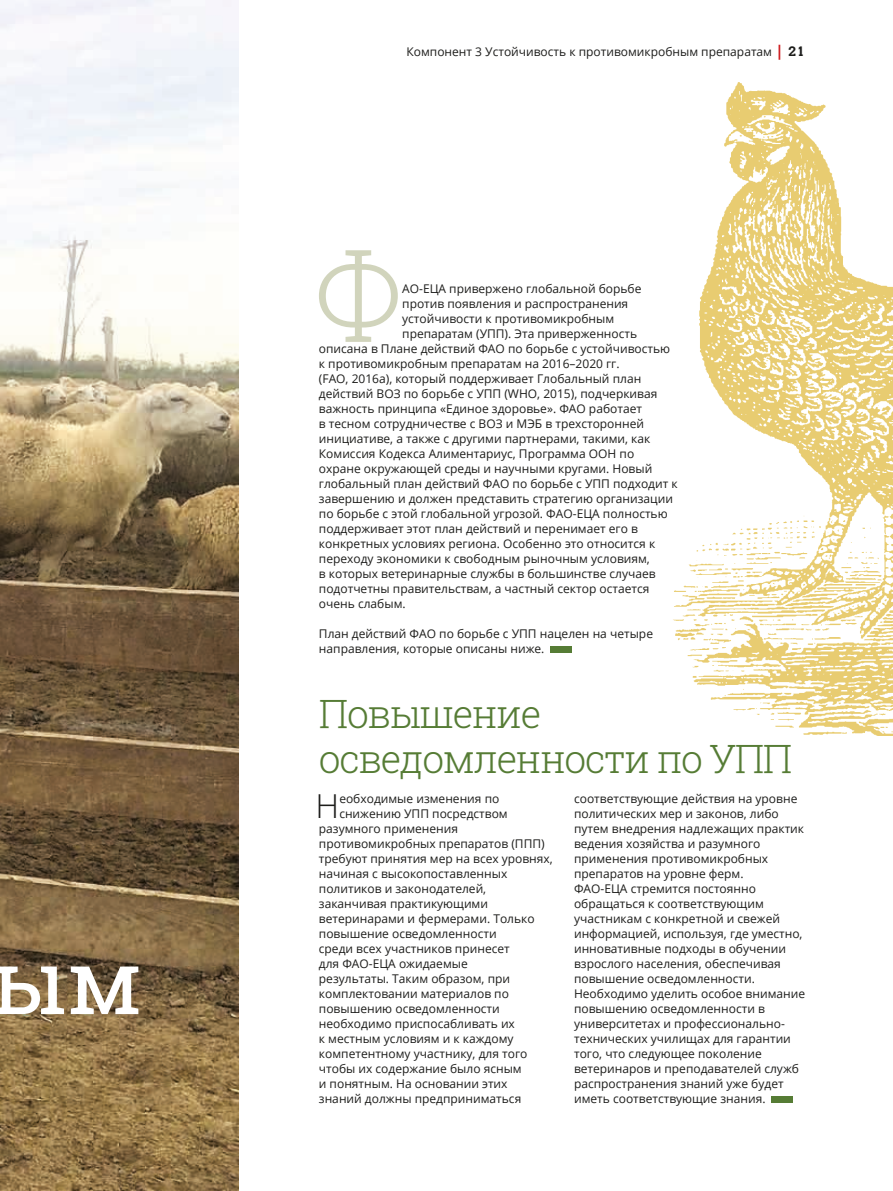
<style>
.page{position:relative;width:893px;height:1191px;background:#fff}
.page>*{position:absolute;margin:0;border:0;box-sizing:border-box;transform-origin:0 0}
.t1{font:300 117.6px "Roboto Slab";color:#d1d4bc}
.t2{font:90px "Roboto Slab";color:#fff}
.t3{font:300 39px/45px "Roboto Slab";letter-spacing:-.04em;color:#567c35}
.t4{font:300 33px "Open Sans";color:#1d1d1b}
.t5{font:12px/15px "Open Sans";color:#1d1d1b}
.s1{font-family:"Calvert MT Std";font-weight:700;font-size:15px;color:#cd171a}
.s2{font-family:"Calvert MT Std";font-weight:700;font-size:13.5px}
</style>
<div class="page">
<img style="left:0;top:0;width:238px;height:1191px">
<div style="left:551px;top:646px;width:21px;height:7px;background:#567c35"></div>
<div style="left:772px;top:1096px;width:21px;height:7px;background:#567c35"></div>
<img style="left:673px;top:82px;width:220px;height:654px">
<h2 class="t2" style="left:-10px;top:919px;width:153px">ым</h2>
<p class="t5" style="left:406px;top:44px;width:400px">Компонент 3 Устойчивость к противомикробным препаратам <span class="s1">|</span> <span class="s2">21</span></p>
<h1 class="t1" style="left:315px;top:215px;width:89px">Ф</h1>
<p class="t5" style="left:402px;top:281px;width:241px">АО-ЕЦА привержено глобальной борьбе</p>
<p class="t5" style="left:402px;top:296px;width:228px">против появления и распространения</p>
<p class="t5" style="left:402px;top:311px;width:214px">устойчивости к противомикробным</p>
<p class="t5" style="left:402px;top:326px;width:237px">препаратам (УПП). Эта приверженность</p>
<p class="t5" style="left:319px;top:341px;width:353px">описана в Плане действий ФАО по борьбе с устойчивостью</p>
<p class="t5" style="left:319px;top:356px;width:302px">к противомикробным препаратам на 2016–2020 гг.</p>
<p class="t5" style="left:319px;top:371px;width:324px">(FAO, 2016a), который поддерживает Глобальный план</p>
<p class="t5" style="left:319px;top:386px;width:340px">действий ВОЗ по борьбе с УПП (WHO, 2015), подчеркивая</p>
<p class="t5" style="left:319px;top:401px;width:325px">важность принципа «Единое здоровье». ФАО работает</p>
<p class="t5" style="left:319px;top:416px;width:327px">в тесном сотрудничестве с ВОЗ и МЭБ в трехсторонней</p>
<p class="t5" style="left:319px;top:431px;width:333px">инициативе, а также с другими партнерами, такими, как</p>
<p class="t5" style="left:319px;top:446px;width:317px">Комиссия Кодекса Алиментариус, Программа ООН по</p>
<p class="t5" style="left:319px;top:461px;width:335px">охране окружающей среды и научными кругами. Новый</p>
<p class="t5" style="left:319px;top:476px;width:360px">глобальный план действий ФАО по борьбе с УПП подходит к</p>
<p class="t5" style="left:319px;top:491px;width:356px">завершению и должен представить стратегию организации</p>
<p class="t5" style="left:319px;top:506px;width:350px">по борьбе с этой глобальной угрозой. ФАО-ЕЦА полностью</p>
<p class="t5" style="left:319px;top:521px;width:321px">поддерживает этот план действий и перенимает его в</p>
<p class="t5" style="left:319px;top:536px;width:338px">конкретных условиях региона. Особенно это относится к</p>
<p class="t5" style="left:319px;top:551px;width:332px">переходу экономики к свободным рыночным условиям,</p>
<p class="t5" style="left:319px;top:566px;width:338px">в которых ветеринарные службы в большинстве случаев</p>
<p class="t5" style="left:319px;top:581px;width:332px">подотчетны правительствам, а частный сектор остается</p>
<p class="t5" style="left:319px;top:596px;width:88px">очень слабым.</p>
<p class="t5" style="left:319px;top:626px;width:336px">План действий ФАО по борьбе с УПП нацелен на четыре направления, которые описаны ниже.</p>
<h3 class="t3" style="left:319px;top:690px;width:475px">Повышение осведомленности по УПП</h3>
<h3 class="t4" style="left:316px;top:783px;width:25px">Н</h3>
<p class="t5" style="left:339px;top:791px;width:162px">еобходимые изменения по</p>
<p class="t5" style="left:574px;top:791px;width:233px">соответствующие действия на уровне политических мер и законов, либо путем внедрения надлежащих практик ведения хозяйства и разумного применения противомикробных препаратов на уровне ферм.<br>ФАО-ЕЦА стремится постоянно обращаться к соответствующим участникам с конкретной и свежей информацией, используя, где уместно, инновативные подходы в обучении взрослого населения, обеспечивая повышение осведомленности.<br>Необходимо уделить особое внимание повышению осведомленности в университетах и профессионально&shy;технических училищах для гарантии того, что следующее поколение ветеринаров и преподавателей служб распространения знаний уже будет иметь соответствующие знания.</p>
<p class="t5" style="left:339px;top:806px;width:170px">снижению УПП посредством</p>
<p class="t5" style="left:319px;top:821px;width:141px">разумного применения</p>
<p class="t5" style="left:319px;top:836px;width:227px">противомикробных препаратов (ППП)</p>
<p class="t5" style="left:319px;top:851px;width:235px">требуют принятия мер на всех уровнях,</p>
<p class="t5" style="left:319px;top:866px;width:190px">начиная с высокопоставленных</p>
<p class="t5" style="left:319px;top:881px;width:169px">политиков и законодателей,</p>
<p class="t5" style="left:319px;top:896px;width:171px">заканчивая практикующими</p>
<p class="t5" style="left:319px;top:911px;width:217px">ветеринарами и фермерами. Только</p>
<p class="t5" style="left:319px;top:926px;width:179px">повышение осведомленности</p>
<p class="t5" style="left:319px;top:941px;width:192px">среди всех участников принесет</p>
<p class="t5" style="left:319px;top:956px;width:150px">для ФАО-ЕЦА ожидаемые</p>
<p class="t5" style="left:319px;top:971px;width:193px">результаты. Таким образом, при</p>
<p class="t5" style="left:319px;top:986px;width:192px">комплектовании материалов по</p>
<p class="t5" style="left:319px;top:1001px;width:182px">повышению осведомленности</p>
<p class="t5" style="left:319px;top:1016px;width:197px">необходимо приспосабливать их</p>
<p class="t5" style="left:319px;top:1031px;width:196px">к местным условиям и к каждому</p>
<p class="t5" style="left:319px;top:1046px;width:210px">компетентному участнику, для того</p>
<p class="t5" style="left:319px;top:1061px;width:204px">чтобы их содержание было ясным</p>
<p class="t5" style="left:319px;top:1076px;width:190px">и понятным. На основании этих</p>
<p class="t5" style="left:319px;top:1091px;width:204px">знаний должны предприниматься</p>
</div>
